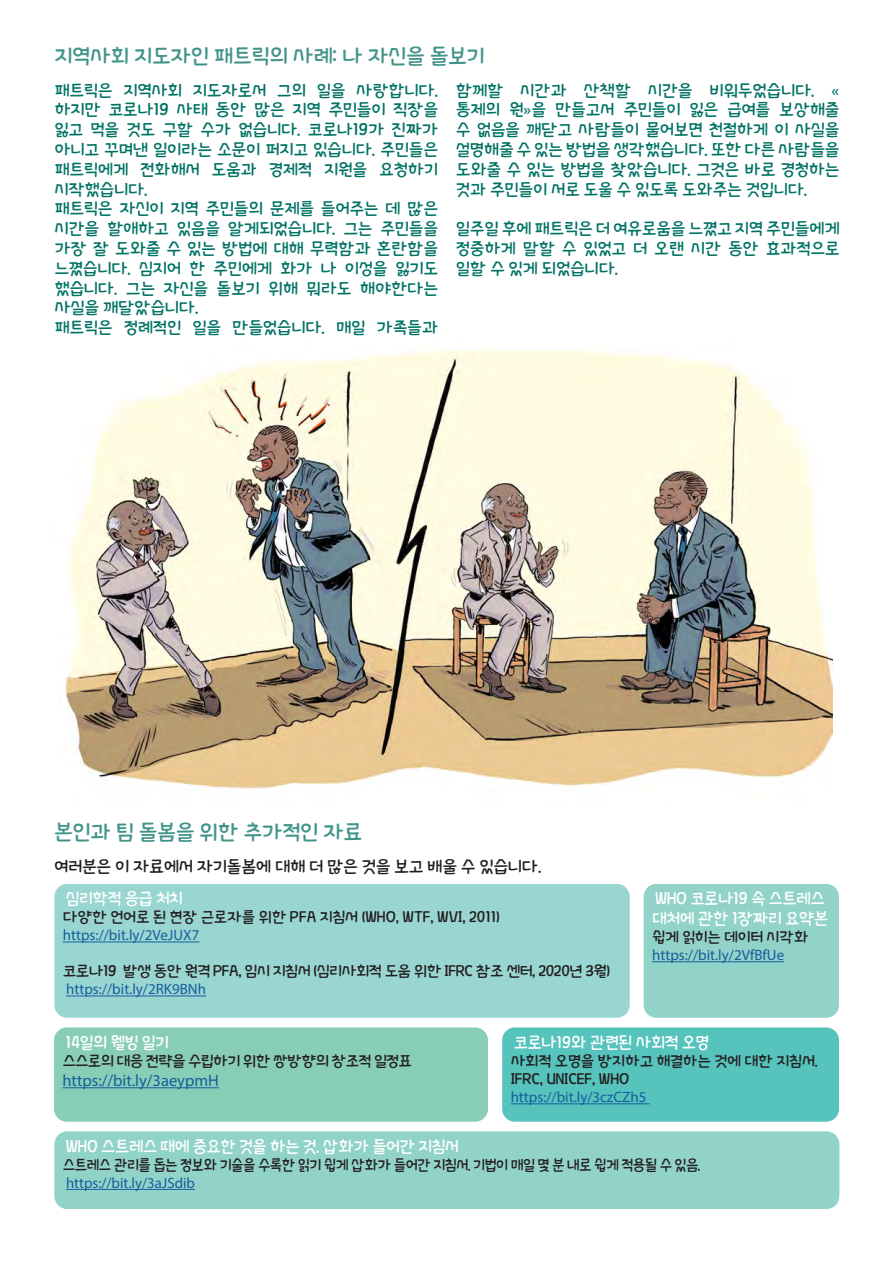
<style>
.page{position:relative;width:893px;height:1263px;background:#fff}
.page>*{position:absolute;margin:0;border:0;box-sizing:border-box;transform-origin:0 0}
.t1{font:21px "THE Alien";color:#42948a}
.t2{font:16.5px/19.8px "THE Alien";color:#007365;text-align:justify}
.Style_de_paragraphe{font:16.5px/19.8px "THE Alien";letter-spacing:-.01em;color:#fff;scale:.96 1}
.t3{font:16.5px "THE Alien";color:#231f20}
.Style_de_paragraphe-2{font:16.5px "Myriad Pro";color:#175d9e}
.Style_de_paragraphe-3{font:15px "Myriad Pro";color:#175d9e}
.Style_de_paragraphe-4{font:15px "THE Alien";color:#231f20}
.Style_de_paragraphe-5{font:15px "THE Alien";letter-spacing:-.02em;color:#231f20}
.Style_de_paragraphe-6{font:15px "THE Alien";letter-spacing:-.02em;color:#231f20;scale:.92 1}
</style>
<div class="page">
<img style="left:63px;top:349px;width:769px;height:442px">
<div style="left:54px;top:884px;width:576px;height:134px;background:#99d6d2;border-radius:13px"></div>
<hr style="left:63px;top:941px;width:136px;height:1px;background:#175d9e">
<hr style="left:66px;top:995px;width:140px;height:1px;background:#175d9e">
<div style="left:54px;top:1027px;width:434px;height:95px;background:#88ceb7;border-radius:13px"></div>
<hr style="left:63px;top:1087px;width:156px;height:1px;background:#175d9e">
<div style="left:54px;top:1131px;width:785px;height:78px;background:#92d3c9;border-radius:13px"></div>
<hr style="left:66px;top:1189px;width:129px;height:1px;background:#175d9e">
<div style="left:502px;top:1027px;width:337px;height:95px;background:#56c3bd;border-radius:13px"></div>
<hr style="left:511px;top:1103px;width:139px;height:1px;background:#175d9e">
<div style="left:644px;top:884px;width:195px;height:134px;background:#92d3c9;border-radius:13px"></div>
<hr style="left:652px;top:961px;width:132px;height:1px;background:#175d9e">
<p class="t1" style="left:54px;top:41px;width:432px">지역사회 지도자인 패트릭의 사례: 나 자신을 돌보기</p>
<p class="t2" style="left:54px;top:79px;width:385px">패트릭은 지역사회 지도자로서 그의 일을 사랑합니다. 하지만 코로나19 사태 동안 많은 지역 주민들이 직장을 잃고 먹을 것도 구할 수가 없습니다. 코로나19가 진짜가 아니고 꾸며낸 일이라는 소문이 퍼지고 있습니다. 주민들은 패트릭에게 전화해서 도움과 경제적 지원을 요청하기 시작했습니다.</p>
<p class="t2" style="left:54px;top:198px;width:385px">패트릭은 자신이 지역 주민들의 문제를 들어주는 데 많은 시간을 할애하고 있음을 알게되었습니다. 그는 주민들을 가장 잘 도와줄 수 있는 방법에 대해 무력함과 혼란함을 느꼈습니다. 심지어 한 주민에게 화가 나 이성을 잃기도 했습니다. 그는 자신을 돌보기 위해 뭐라도 해야한다는 사실을 깨달았습니다.</p>
<p class="t2" style="left:54px;top:317px;width:385px">패트릭은 정례적인 일을 만들었습니다. 매일 가족들과</p>
<p class="t2" style="left:456px;top:79px;width:385px">함께할 시간과 산책할 시간을 비워두었습니다. « 통제의 원»을 만들고서 주민들이 잃은 급여를 보상해줄 수 없음을 깨닫고 사람들이 물어보면 천절하게 이 사실을 설명해줄 수 있는 방법을 생각했습니다. 또한 다른 사람들을 도와줄 수 있는 방법을 찾았습니다. 그것은 바로 경청하는 것과 주민들이 서로 도울 수 있도록 도와주는 것입니다.</p>
<p class="t2" style="left:456px;top:218px;width:385px">일주일 후에 패트릭은 더 여유로움을 느꼈고 지역 주민들에게 정중하게 말할 수 있었고 더 오랜 시간 동안 효과적으로 일할 수 있게 되었습니다.</p>
<p class="t1" style="left:54px;top:817px;width:310px">본인과 팀 돌봄을 위한 추가적인 자료</p>
<p class="t3" style="left:54px;top:854px;width:489px">여러분은 이 자료에서 자기돌봄에 대해 더 많은 것을 보고 배울 수 있습니다.</p>
<p class="Style_de_paragraphe" style="left:66px;top:888px;width:123px">심리학적 응급 처치</p>
<p class="Style_de_paragraphe-4" style="left:63px;top:906px;width:438px">다양한 언어로 된 현장 근로자를 위한 PFA 지침서 (WHO, WTF, WVI, 2011)</p>
<p class="Style_de_paragraphe-3" style="left:63px;top:926px;width:138px">https://bit.ly/2VeJUX7</p>
<p class="Style_de_paragraphe-5" style="left:63px;top:960px;width:549px">코로나19 발생 동안 원격 PFA, 임시 지침서 (심리사회적 도움 위한 IFRC 참조 센터, 2020년 3월)</p>
<p class="Style_de_paragraphe-3" style="left:66px;top:980px;width:141px">https://bit.ly/2RK9BNh</p>
<p class="Style_de_paragraphe" style="left:652px;top:888px;width:185px">WHO 코로나19 속 스트레스 대처에 관한 1장짜리 요약본</p>
<p class="Style_de_paragraphe-4" style="left:652px;top:926px;width:158px">쉽게 읽히는 데이터 시각화</p>
<p class="Style_de_paragraphe-3" style="left:652px;top:946px;width:134px">https://bit.ly/2VfBfUe</p>
<p class="Style_de_paragraphe" style="left:66px;top:1032px;width:109px">14일의 웰빙 일기</p>
<p class="Style_de_paragraphe-5" style="left:63px;top:1050px;width:351px">스스로의 대응 전략을 수립하기 위한 쌍방향의 창조적 일정표</p>
<p class="Style_de_paragraphe-2" style="left:63px;top:1070px;width:158px">https://bit.ly/3aeypmH</p>
<p class="Style_de_paragraphe" style="left:514px;top:1032px;width:205px">코로나19와 관련된 사회적 오명</p>
<p class="Style_de_paragraphe-4" style="left:511px;top:1050px;width:308px">사회적 오명을 방지하고 해결하는 것에 대한 지침서.</p>
<p class="Style_de_paragraphe-4" style="left:511px;top:1068px;width:120px">IFRC, UNICEF, WHO</p>
<p class="Style_de_paragraphe-3" style="left:511px;top:1088px;width:137px">https://bit.ly/3czCZh5</p>
<p class="Style_de_paragraphe" style="left:66px;top:1135px;width:410px">WHO 스트레스 때에 중요한 것을 하는 것. 삽화가 들어간 지침서</p>
<p class="Style_de_paragraphe-6" style="left:63px;top:1154px;width:695px">스트레스 관리를 돕는 정보와 기술을 수록한 읽기 쉽게 삽화가 들어간 지침서. 기법이 매일 몇 분 내로 쉽게 적용될 수 있음.</p>
<p class="Style_de_paragraphe-3" style="left:66px;top:1173px;width:131px">https://bit.ly/3aJSdib</p>
</div>
